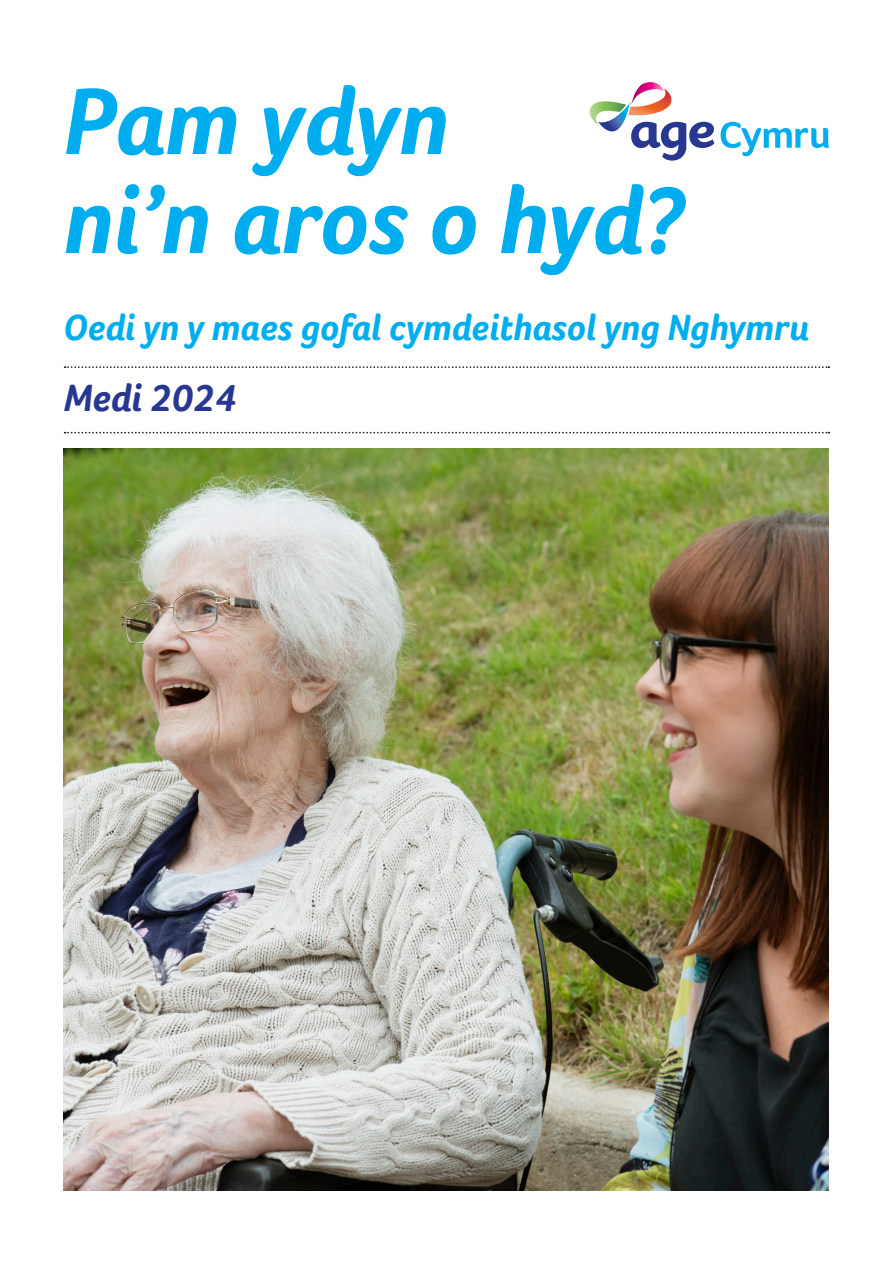
<style>
.page{position:relative;width:893px;height:1263px;background:#fff}
.page>*{position:absolute;margin:0;border:0;box-sizing:border-box;transform-origin:0 0}
.heading{font:italic 700 97.35px/99px "Foco Age UK";letter-spacing:-.005em;color:#00aeef}
.NEWHEADING2{font:italic 700 39.15px "Foco Age UK";color:#283890}
.heading-2{font:italic 700 37.5px "Foco Age UK";color:#00aeef}
</style>
<div class="page">
<svg style="left:589px;top:82px;width:240px;height:79px"></svg>
<img style="left:63px;top:449px;width:765px;height:742px">
<svg style="left:65px;top:366px;width:764px;height:2px"></svg>
<svg style="left:65px;top:432px;width:764px;height:1px"></svg>
<p class="heading" style="left:63px;top:71px;width:622px">Pam ydyn<br>ni’n aros o hyd?</p>
<p class="heading-2" style="left:63px;top:305px;width:747px">Oedi yn y maes gofal cymdeithasol yng Nghymru</p>
<p class="NEWHEADING2" style="left:64px;top:374px;width:174px">Medi 2024</p>
</div>
